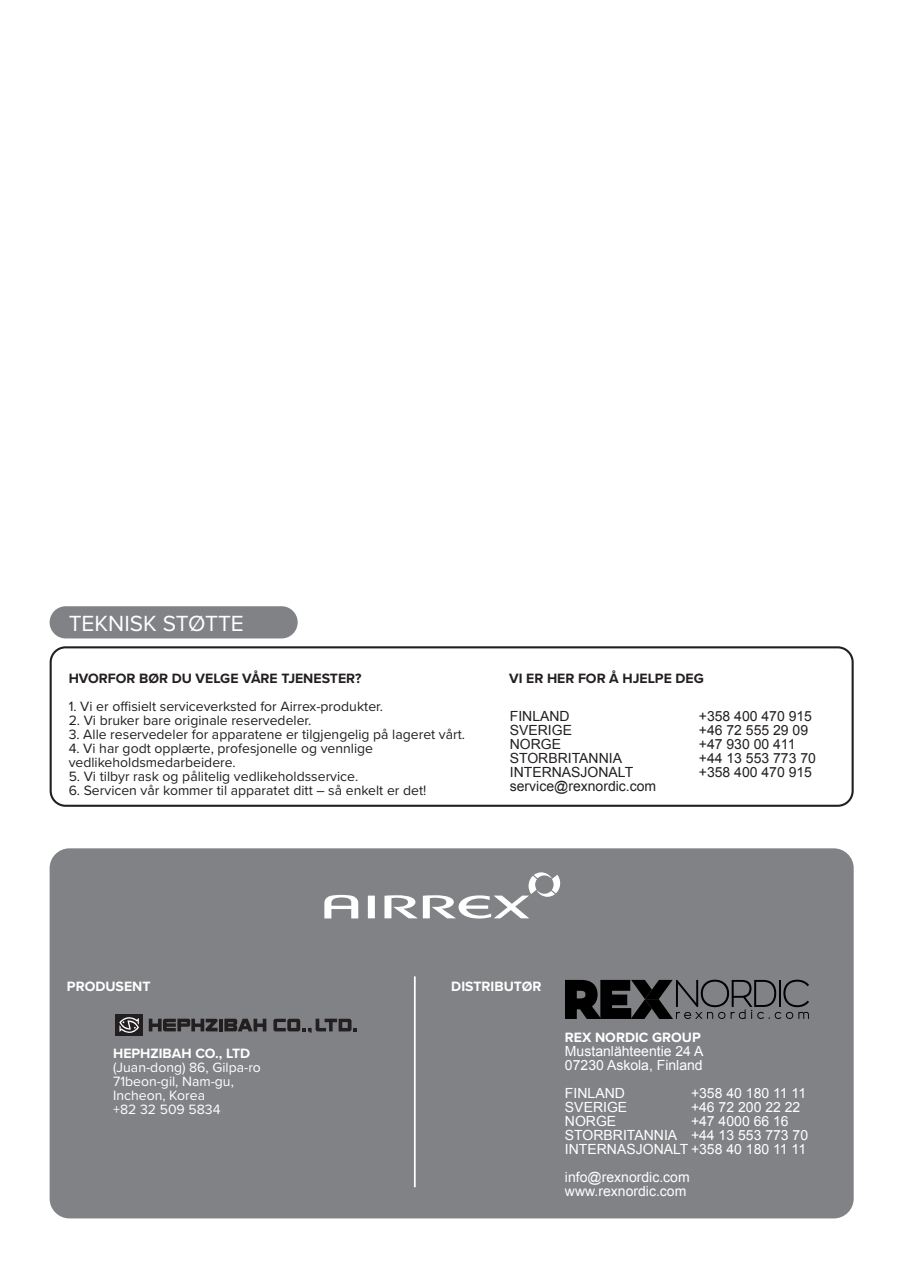
<style>
.page{position:relative;width:903px;height:1275px;background:#fff}
.page>*{position:absolute;margin:0;border:0;box-sizing:border-box;transform-origin:0 0}
.t1{font:22.75px "Proxima Nova";color:#fff}
.t2{font:14px/14px "Proxima Nova";color:#231f20}
.t3{font:14px/14px "Arial";color:#fff}
.t4{font:14px "Arial";color:#231f20}
.t5{font:14px/14px "Proxima Nova";color:#fff}
.t6{font:700 14px "Proxima Nova";color:#231f20}
.t7{font:700 14px "Proxima Nova";color:#fff}
</style>
<div class="page">
<div style="left:50px;top:646px;width:804px;height:161px;border:2px solid #231f20;border-radius:15px"></div>
<div style="left:50px;top:848px;width:804px;height:370px;background:#808285;border-radius:20px"></div>
<svg style="left:324px;top:872px;width:236px;height:46px"></svg>
<hr style="left:414px;top:976px;width:2px;height:211px;background:#fff">
<div style="left:50px;top:606px;width:248px;height:32px;background:#808285;border-radius:16px"></div>
<hr style="left:219px;top:1019px;width:4px;height:12px;background:#231f20">
<svg style="left:149px;top:1019px;width:69px;height:12px"></svg>
<svg style="left:224px;top:1019px;width:42px;height:12px"></svg>
<div style="left:115px;top:1014px;width:28px;height:22px;background:#231f20"></div>
<svg style="left:119px;top:1017px;width:20px;height:16px"></svg>
<svg style="left:273px;top:1019px;width:84px;height:14px"></svg>
<svg style="left:565px;top:980px;width:244px;height:39px"></svg>
<h1 class="t1" style="left:69px;top:607px;width:177px">TEKNISK STØTTE</h1>
<p class="t6" style="left:69px;top:668px;width:294px">HVORFOR BØR DU VELGE VÅRE TJENESTER?</p>
<p class="t2" style="left:69px;top:698px;width:316px">1. Vi er offisielt serviceverksted for Airrex-produkter.</p>
<p class="t2" style="left:69px;top:712px;width:244px">2. Vi bruker bare originale reservedeler.</p>
<p class="t2" style="left:69px;top:726px;width:398px">3. Alle reservedeler for apparatene er tilgjengelig på lageret vårt.</p>
<p class="t2" style="left:69px;top:740px;width:306px">4. Vi har godt opplærte, profesjonelle og vennlige vedlikeholdsmedarbeidere.</p>
<p class="t2" style="left:69px;top:768px;width:291px">5. Vi tilbyr rask og pålitelig vedlikeholdsservice.</p>
<p class="t2" style="left:69px;top:782px;width:359px">6. Servicen vår kommer til apparatet ditt – så enkelt er det!</p>
<p class="t6" style="left:509px;top:668px;width:196px">VI ER HER FOR Å HJELPE DEG</p>
<p class="t4" style="left:510px;top:707px;width:61px">FINLAND</p>
<p class="t4" style="left:699px;top:707px;width:115px">+358 400 470 915</p>
<p class="t4" style="left:510px;top:721px;width:64px">SVERIGE</p>
<p class="t4" style="left:699px;top:721px;width:111px">+46 72 555 29 09</p>
<p class="t4" style="left:510px;top:735px;width:53px">NORGE</p>
<p class="t4" style="left:699px;top:735px;width:98px">+47 930 00 411</p>
<p class="t4" style="left:510px;top:749px;width:114px">STORBRITANNIA</p>
<p class="t4" style="left:699px;top:749px;width:119px">+44 13 553 773 70</p>
<p class="t4" style="left:510px;top:763px;width:125px">INTERNASJONALT</p>
<p class="t4" style="left:699px;top:763px;width:115px">+358 400 470 915</p>
<p class="t4" style="left:510px;top:777px;width:148px">service@rexnordic.com</p>
<p class="t7" style="left:67px;top:976px;width:85px">PRODUSENT</p>
<p class="t7" style="left:451px;top:976px;width:92px">DISTRIBUTØR</p>
<p class="t7" style="left:113px;top:1043px;width:139px">HEPHZIBAH CO., LTD</p>
<p class="t5" style="left:113px;top:1060px;width:149px">(Juan-dong) 86, Gilpa-ro<br>71beon-gil, Nam-gu,<br>Incheon, Korea<br>+82 32 509 5834</p>
<p class="t7" style="left:565px;top:1027px;width:137px">REX NORDIC GROUP</p>
<p class="t3" style="left:565px;top:1045px;width:140px">Mustanlähteentie 24 A<br>07230 Askola, Finland</p>
<p class="t3" style="left:565px;top:1087px;width:61px">FINLAND</p>
<p class="t3" style="left:691px;top:1087px;width:117px">+358 40 180 11 11</p>
<p class="t3" style="left:565px;top:1101px;width:64px">SVERIGE</p>
<p class="t3" style="left:691px;top:1101px;width:111px">+46 72 200 22 22</p>
<p class="t3" style="left:565px;top:1115px;width:53px">NORGE</p>
<p class="t3" style="left:565px;top:1115px;width:245px;text-indent:126px">+47 4000 66 16<br>STORBRITANNIA +44 13 553 773 70<br>INTERNASJONALT +358 40 180 11 11</p>
<p class="t3" style="left:565px;top:1171px;width:126px">info@rexnordic.com www.rexnordic.com</p>
</div>
